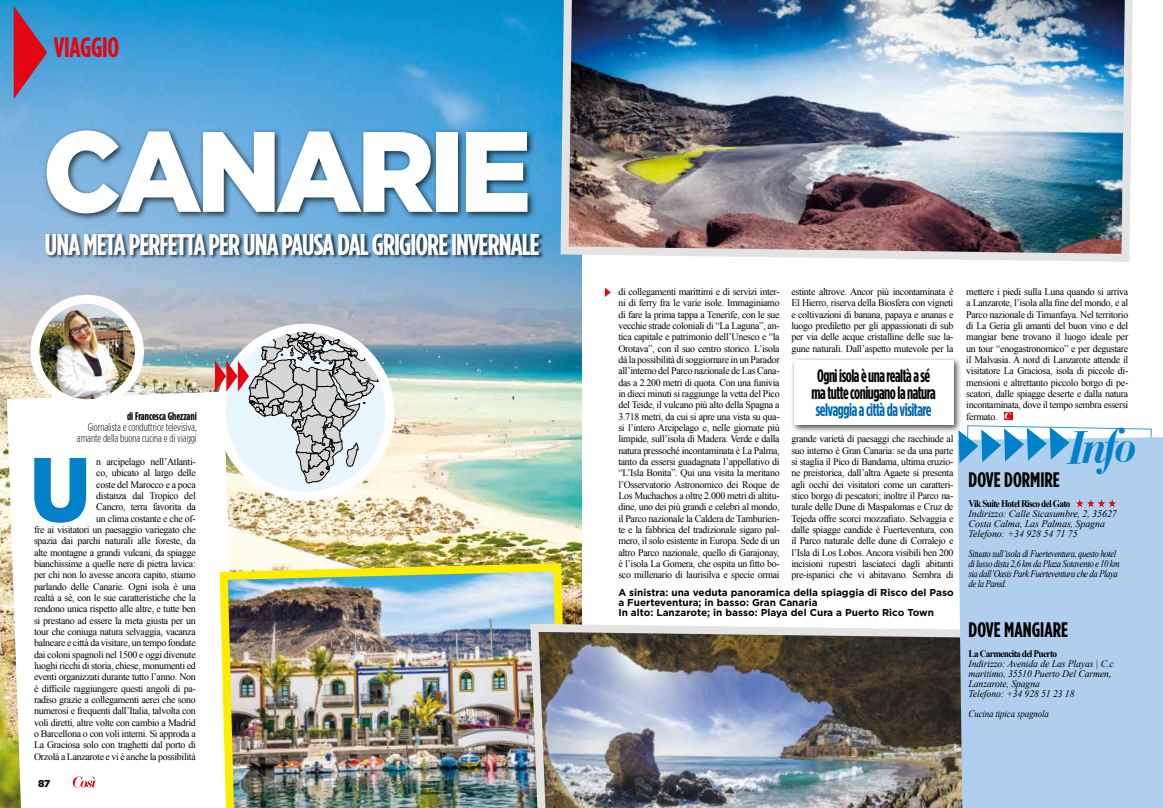
<style>
.page{position:relative;width:1163px;height:808px;background:#fff}
.page>*{position:absolute;margin:0;border:0;box-sizing:border-box;transform-origin:0 0}
.t1{font:900 114px "Gotham";letter-spacing:-.05em;color:#fff;scale:.95 1}
.t2{font:900 91px "Gotham Narrow";color:#0081c9}
.t3{font:italic 700 46px "Bauer Bodoni";color:#0081c9}
.t4{font:700 30px "Gotham Condensed";letter-spacing:-.03em;color:#fff}
.t5{font:700 28px "Gotham Condensed";letter-spacing:-.01em;color:#e30613}
.t6{font:700 21px "Gotham Condensed";color:#000}
.t7{font:700 18px/17px "Gotham Condensed";letter-spacing:-.03em;color:#000;text-align:center;scale:.89 1}
.t8{font:700 18px "Gotham Condensed";letter-spacing:-.03em;color:#0069b4;scale:.89 1}
.t9{font:300 11px/11.3px "Gotham Condensed";color:#000;text-align:right}
.t10{font:700 11px "Gotham Condensed";color:#000}
.t11{font:10px/11.3px "Times New Roman";letter-spacing:-.03em;color:#000;text-align:justify}
.t12{font:italic 10px/10px "Times New Roman";letter-spacing:-.01em;color:#000}
.t13{font:700 10px/10px "Gotham";color:#000}
.t14{font:italic 10px/10px "Times New Roman";letter-spacing:-.05em;color:#000;scale:.88 1}
.t15{font:700 10px "Times New Roman";letter-spacing:-.07em;color:#000;scale:.93 1}
.t16{font:italic 10px "Times New Roman";letter-spacing:-.01em;color:#000;scale:.9 1}
.t17{font:900 10px "Gotham";color:#000}
.t18{font:italic 900 8.9px "Bauer Bodoni";color:#fff}
</style>
<div class="page">
<img style="left:0;top:0;width:581px;height:808px">
<svg style="left:7px;top:392px;width:231px;height:416px"></svg>
<svg style="left:73px;top:776px;width:22px;height:11px"></svg>
<div style="left:43px;top:126px;width:493px;height:95px;background:#000;opacity:.75"></div>
<img style="left:215px;top:559px;width:357px;height:249px">
<svg style="left:14px;top:6px;width:33px;height:93px;background:#935375"></svg>
<div style="left:45px;top:233px;width:499px;height:27px;background:#000;opacity:.75"></div>
<svg style="left:209px;top:316px;width:193px;height:189px"></svg>
<img style="left:35px;top:300px;width:104px;height:103px">
<div style="left:30px;top:295px;width:114px;height:113px;border:9px solid #fff;border-radius:50%"></div>
<img style="left:526px;top:619px;width:431px;height:189px">
<div style="left:957px;top:437px;width:205px;height:371px;background:#b0cfef"></div>
<img style="left:556px;top:0;width:577px;height:266px">
<svg style="left:604px;top:288px;width:6px;height:9px"></svg>
<div style="left:790px;top:356px;width:172px;height:77px;background:#000;opacity:.75"></div>
<div style="left:794px;top:360px;width:159px;height:65px;background:#fff"></div>
<div style="left:1003px;top:412px;width:9px;height:8px;background:#e30613"></div>
<svg style="left:958px;top:425px;width:193px;height:113px;background:#a9ccec"></svg>
<h3 class="t5" style="left:54px;top:32px;width:67px">VIAGGIO</h3>
<h1 class="t1" style="left:42px;top:93px;width:516px">CANARIE</h1>
<h3 class="t4" style="left:45px;top:227px;width:496px">UNA META PERFETTA PER UNA PAUSA DAL GRIGIORE INVERNALE</h3>
<p class="t11" style="left:618px;top:286px;width:163px">di collegamenti marittimi e di servizi inter&shy;ni di ferry fra le varie isole. Immaginiamo di fare la prima tappa a Tenerife, con le sue vecchie strade coloniali di “La Laguna”, an&shy;tica capitale e patrimonio dell’Unesco e “la Orotava”, con il suo centro storico. L’isola dà la possibilità di soggiornare in un Parador all’interno del Parco nazionale de Las Cana&shy;das a 2.200 metri di quota. Con una funivia in dieci minuti si raggiunge la vetta del Pico del Teide, il vulcano più alto della Spagna a 3.718 metri, da cui si apre una vista su qua&shy;si l’intero Arcipelago e, nelle giornate più limpide, sull’isola di Madera. Verde e dalla natura pressoché incontaminata è La Palma, tanto da essersi guadagnata l’appellativo di “L’Isla Bonita”. Qui una visita la meritano l’Osservatorio Astronomico dei Roque de Los Muchachos a oltre 2.000 metri di altitu&shy;dine, uno dei più grandi e celebri al mondo, il Parco nazionale la Caldera de Tamburien&shy;te e la fabbrica del tradizionale sigaro pal&shy;mero, il solo esistente in Europa. Sede di un altro Parco nazionale, quello di Garajonay, è l’isola La Gomera, che ospita un fitto bo&shy;sco millenario di laurisilva e specie ormai</p>
<p class="t11" style="left:791px;top:286px;width:163px">estinte altrove. Ancor più incontaminata è El Hierro, riserva della Biosfera con vigneti e coltivazioni di banana, papaya e ananas e luogo prediletto per gli appassionati di sub per via delle acque cristalline delle sue la&shy;gune naturali. Dall’aspetto mutevole per la</p>
<p class="t11" style="left:966px;top:286px;width:163px">mettere i piedi sulla Luna quando si arriva a Lanzarote, l’isola alla fine del mondo, e al Parco nazionale di Timanfaya. Nel territorio di La Geria gli amanti del buon vino e del mangiar bene trovano il luogo ideale per un tour “enogastronomico” e per degustare il Malvasia. A nord di Lanzarote attende il visitatore La Graciosa, isola di piccole di&shy;mensioni e altrettanto piccolo borgo di pe&shy;scatori, dalle spiagge deserte e dalla natura incontaminata, dove il tempo sembra essersi fermato.</p>
<h3 class="t7" style="left:811px;top:366px;width:141px">Ogni isola è una realtà a sé ma tutte coniugano la natura</h3>
<h3 class="t8" style="left:815px;top:399px;width:131px">selvaggia a città da visitare</h3>
<p class="t10" style="left:127px;top:409px;width:71px">di Francesca Ghezzani</p>
<p class="t9" style="left:77px;top:421px;width:121px">Giornalista e conduttrice televisiva, amante della buona cucina e di viaggi</p>
<h3 class="t3" style="left:1066px;top:419px;width:71px;rotate:-2deg">Info</h3>
<h3 class="t6" style="left:968px;top:468px;width:93px">DOVE DORMIRE</h3>
<p class="t15" style="left:968px;top:497px;width:111px">Vik Suite Hotel Risco del Gato</p>
<p class="t12" style="left:968px;top:508px;width:150px">Indirizzo: Calle Sicasumbre, 2, 35627<br>Costa Calma, Las Palmas, Spagna<br>Telefono: +34 928 54 71 75</p>
<p class="t14" style="left:968px;top:548px;width:173px">Situato sull’isola di Fuerteventura, questo hotel di lusso dista 2,6 km da Plaza Sotavento e 10 km sia dall’Oasis Park Fuerteventura che da Playa de la Pared.</p>
<h3 class="t6" style="left:968px;top:618px;width:101px">DOVE MANGIARE</h3>
<p class="t15" style="left:968px;top:647px;width:97px">La Carmencita del Puerto</p>
<p class="t12" style="left:968px;top:658px;width:147px">Indirizzo: Avenida de Las Playas | C.c maritimo, 35510 Puerto Del Carmen,<br>Lanzarote, Spagna<br>Telefono: +34 928 51 23 18</p>
<p class="t16" style="left:968px;top:707px;width:91px">Cucina tipica spagnola</p>
<p class="t18" style="left:1004px;top:411px;width:8px">C</p>
<p class="t11" style="left:791px;top:433px;width:163px">grande varietà di paesaggi che racchiude al suo interno è Gran Canaria: se da una parte si staglia il Pico di Bandama, ultima eruzio&shy;ne preistorica, dall’altra Agaete si presenta agli occhi dei visitatori come un caratteri&shy;stico borgo di pescatori; inoltre il Parco na&shy;turale delle Dune di Maspalomas e Cruz de Tejeda offre scorci mozzafiato. Selvaggia e dalle spiagge candide è Fuerteventura, con il Parco naturale delle dune di Corralejo e l’Isla di Los Lobos. Ancora visibili ben 200 incisioni rupestri lasciateci dagli abitanti pre-ispanici che vi abitavano. Sembra di</p>
<h2 class="t2" style="left:30px;top:429px;width:61px">U</h2>
<p class="t11" style="left:34px;top:456px;width:163px;text-align:right">n arcipelago nell’Atlanti-<br>co, ubicato al largo delle<br>coste del Marocco e a poca<br>distanza dal Tropico del<br>Cancro, terra favorita da<br>un clima costante e che of-<br>fre ai visitatori un paesaggio variegato che spazia dai parchi naturali alle foreste, da alte montagne a grandi vulcani, da spiagge bianchissime a quelle nere di pietra lavica: per chi non lo avesse ancora capito, stiamo parlando delle Canarie. Ogni isola è una realtà a sé, con le sue caratteristiche che la rendono unica rispetto alle altre, e tutte ben si prestano ad essere la meta giusta per un tour che coniuga natura selvaggia, vacanza balneare e città da visitare, un tempo fondate dai coloni spagnoli nel 1500 e oggi divenute luoghi ricchi di storia, chiese, monumenti ed eventi organizzati durante tutto l’anno. Non è difficile raggiungere questi angoli di pa&shy;radiso grazie a collegamenti aerei che sono numerosi e frequenti dall’Italia, talvolta con voli diretti, altre volte con cambio a Madrid o Barcellona o con voli interni. Si approda a La Graciosa solo con traghetti dal porto di Orzolà a Lanzarote e vi è anche la possibilità</p>
<p class="t17" style="left:38px;top:777px;width:14px">87</p>
<p class="t13" style="left:618px;top:588px;width:337px">A sinistra: una veduta panoramica della spiaggia di Risco del Paso a Fuerteventura; in basso: Gran Canaria<br>In alto: Lanzarote; in basso: Playa del Cura a Puerto Rico Town</p>
</div>
